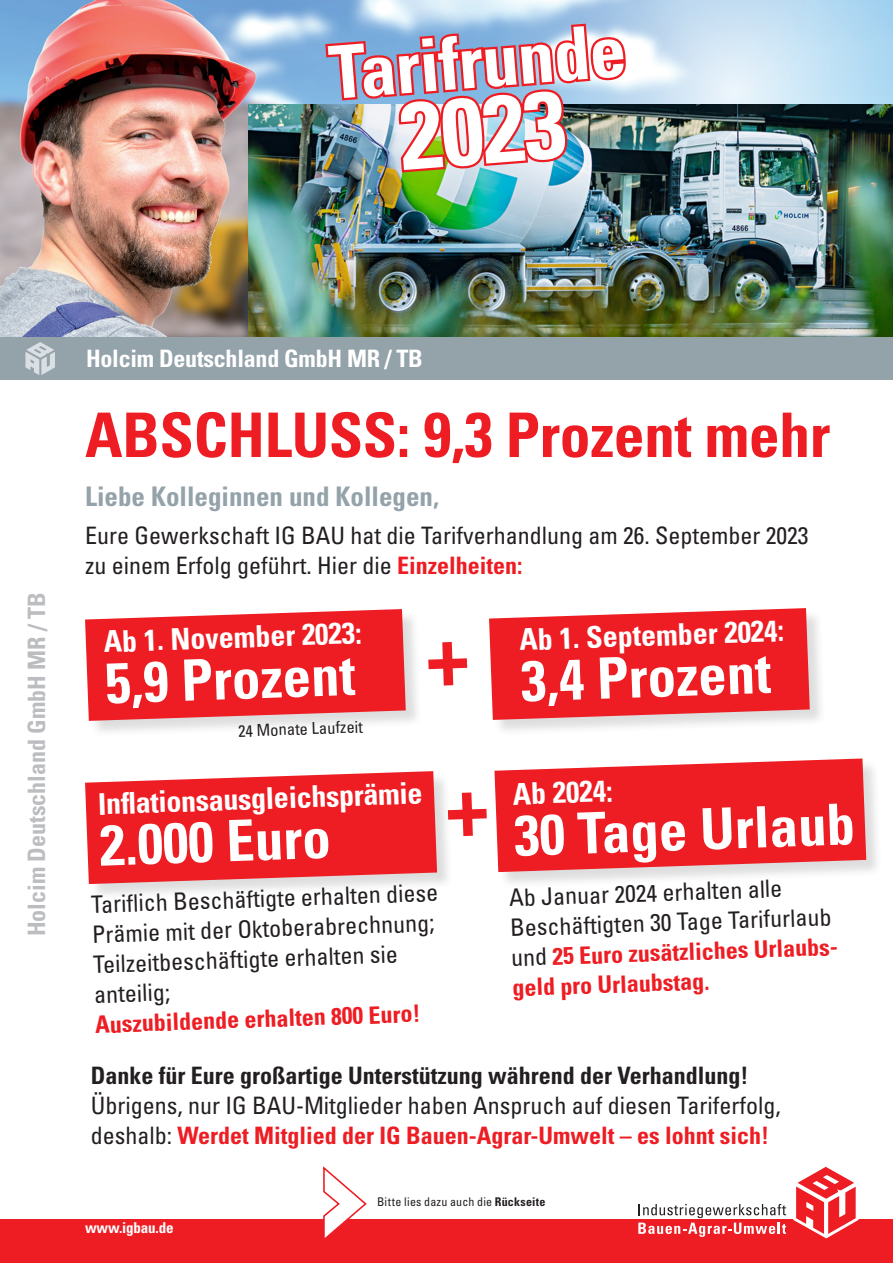
<style>
.page{position:relative;width:893px;height:1263px;background:#fff}
.page>*{position:absolute;margin:0;border:0;box-sizing:border-box;transform-origin:0 0}
.Forderungen{font:700 condensed 95.1px "Univers";color:#fff}
.Forderungen-2{font:700 condensed 73.2px "Univers";color:#fff}
._01_Head{font:700 condensed 61.5px "Univers";letter-spacing:-.005em;color:#ee1d23}
.t1{font:700 condensed 57px "Univers";color:#fff}
.t2{font:700 condensed 30px "Univers";color:#fff}
._03_Grundtext{font:700 condensed 27px "Univers";color:#94a2aa}
._03_Grundtext-2{font:condensed 24px/30px "Univers";color:#231f20}
.Gestürzte_Zeile{font:700 condensed 24px "Univers";color:#bcbdc0}
._03_Grundtext-3{font:700 condensed 24px "Univers";letter-spacing:-.01em;color:#fff}
._03_Grundtext-4{font:condensed 16.5px "Univers";color:#231f20}
.t3{font:700 condensed 15px "Univers";letter-spacing:-.01em;color:#fff}
.Fließtext{font:condensed 12px "Univers";letter-spacing:.02em;color:#231f20}
.s1{font-size:63px}
.s2{font-weight:700;color:#ee1d23}
.s3{font-weight:700}
</style>
<div class="page">
<div style="left:0;top:1219px;width:893px;height:44px;background:#ee1d23"></div>
<svg style="left:794px;top:1166px;width:64px;height:72px"></svg>
<svg style="left:638px;top:1204px;width:148px;height:33px"></svg>
<img style="left:0;top:0;width:483px;height:337px">
<div style="left:0;top:337px;width:893px;height:42px;background:#94a2aa"></div>
<svg style="left:25px;top:342px;width:30px;height:33px"></svg>
<svg style="left:483px;top:0;width:410px;height:104px;background:#c7e1f4"></svg>
<div style="left:86px;top:610px;width:337px;height:128px;background:#231f20;opacity:.15"></div>
<svg style="left:85px;top:609px;width:321px;height:112px;background:#ee3338"></svg>
<div style="left:86px;top:772px;width:368px;height:129px;background:#231f20;opacity:.15"></div>
<svg style="left:85px;top:771px;width:352px;height:113px;background:#ee3439"></svg>
<div style="left:490px;top:609px;width:337px;height:128px;background:#231f20;opacity:.15"></div>
<svg style="left:489px;top:608px;width:321px;height:112px;background:#ee3338"></svg>
<div style="left:495px;top:760px;width:388px;height:129px;background:#231f20;opacity:.15"></div>
<svg style="left:494px;top:758px;width:372px;height:114px;background:#ee363b"></svg>
<img style="left:248px;top:104px;width:645px;height:233px">
<img style="left:323px;top:21px;width:306px;height:154px">
<svg style="left:323px;top:1166px;width:44px;height:72px"></svg>
<svg style="left:447px;top:792px;width:7px;height:44px"></svg>
<p class="Forderungen-2" style="left:326px;top:27px;width:299px;rotate:-4deg">Tarifrunde</p>
<p class="Forderungen" style="left:395px;top:79px;width:168px;rotate:-5deg">2023</p>
<p class="Gestürzte_Zeile" style="left:22px;top:936px;width:345px;rotate:-90deg">Holcim Deutschland GmbH MR / TB</p>
<p class="_03_Grundtext-3" style="left:86px;top:344px;width:338px">Holcim Deutschland GmbH MR / TB</p>
<p class="_01_Head" style="left:85px;top:397px;width:747px">ABSCHLUSS: <span class="s1">9,3</span> Prozent mehr</p>
<p class="_03_Grundtext" style="left:85px;top:479px;width:356px">Liebe Kolleginnen und Kollegen,</p>
<p class="_03_Grundtext-2" style="left:85px;top:520px;width:725px">Eure Gewerkschaft IG BAU hat die Tarifverhandlung am 26. September 2023 zu einem Erfolg geführt. Hier die <span class="s2">Einzelheiten:</span></p>
<p class="t2" style="left:103px;top:623px;width:260px;rotate:-2deg">Ab 1. November 2023:</p>
<p class="t1" style="left:104px;top:648px;width:252px;rotate:-2deg">5,9 Prozent</p>
<p class="_03_Grundtext-4" style="left:238px;top:720px;width:126px;rotate:-2deg">24 Monate Laufzeit</p>
<p class="t2" style="left:98px;top:785px;width:326px;rotate:-2deg">Infl ationsausgleichsprämie</p>
<p class="t1" style="left:98px;top:810px;width:233px;rotate:-2deg">2.000 Euro</p>
<p class="t2" style="left:519px;top:621px;width:266px;rotate:-2deg">Ab 1. September 2024:</p>
<p class="t1" style="left:520px;top:646px;width:252px;rotate:-2deg">3,4 Prozent</p>
<p class="t2" style="left:512px;top:776px;width:101px;rotate:-2deg">Ab 2024:</p>
<p class="t1" style="left:513px;top:801px;width:342px;rotate:-2deg">30 Tage Urlaub</p>
<p class="_03_Grundtext-2" style="left:91px;top:889px;width:349px;rotate:-2deg">Tarifl ich Beschäftigte erhalten diese<br>Prämie mit der Oktoberabrechnung;<br>Teilzeitbeschäftigte erhalten sie anteilig;<br><span class="s2">Auszubildende erhalten 800 Euro!</span></p>
<p class="_03_Grundtext-2" style="left:509px;top:882px;width:332px;rotate:-2deg">Ab Januar 2024 erhalten alle<br>Beschäftigten 30 Tage Tarifurlaub und <span class="s2">25 Euro zusätzliches Urlaubs&shy;geld pro Urlaubstag.</span></p>
<p class="_03_Grundtext-2" style="left:91px;top:1060px;width:691px"><span class="s3">Danke für Eure großartige Unterstützung während der Verhandlung!<br></span>Übrigens, nur IG BAU-Mitglieder haben Anspruch auf diesen Tariferfolg, deshalb: <span class="s2">Werdet Mitglied der IG Bauen-Agrar-Umwelt – es lohnt sich!</span></p>
<p class="t3" style="left:85px;top:1219px;width:90px">www.igbau.de</p>
<p class="Fließtext" style="left:377px;top:1194px;width:170px">Bitte lies dazu auch die <span class="s3">Rückseite</span></p>
</div>
